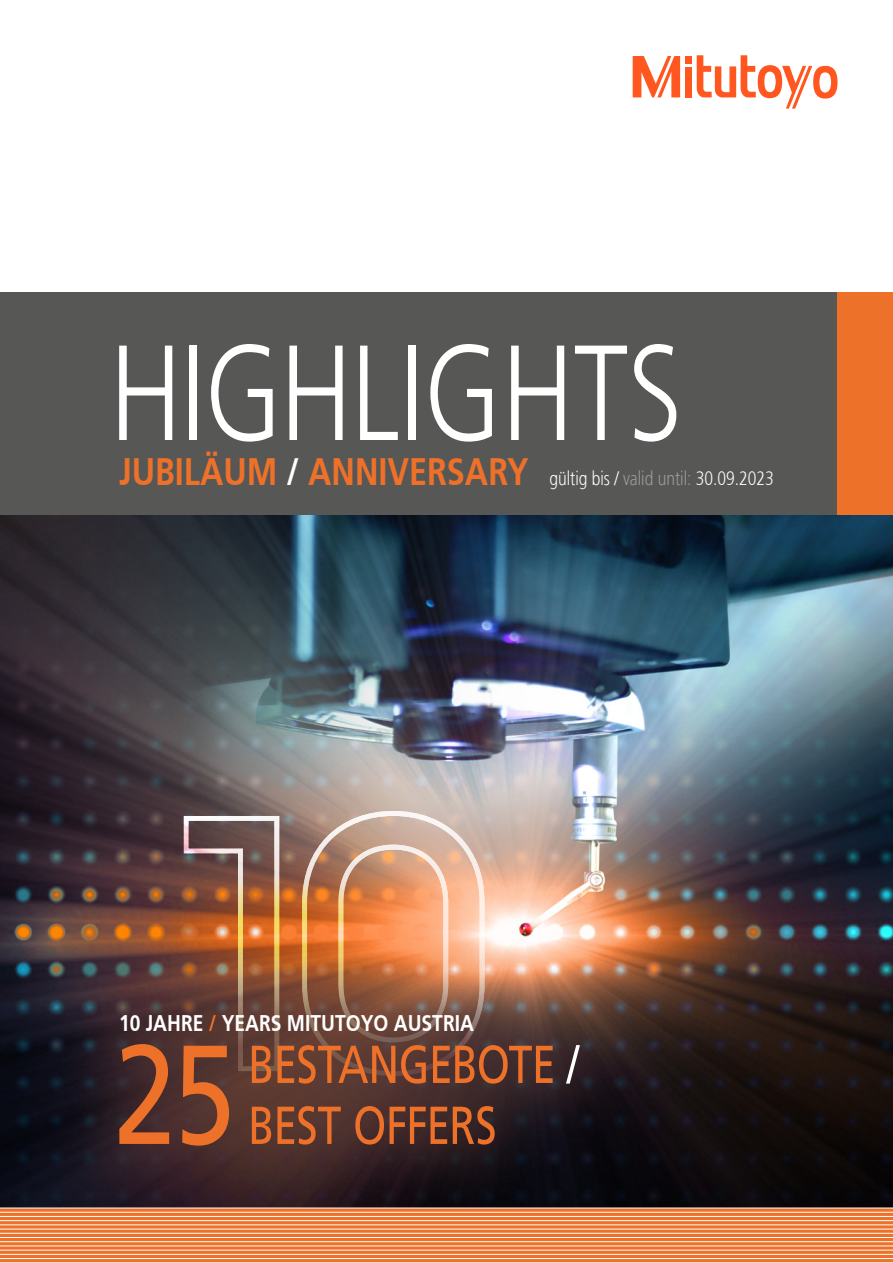
<style>
.page{position:relative;width:893px;height:1263px;background:#fff}
.page>*{position:absolute;margin:0;border:0;box-sizing:border-box;transform-origin:0 0}
.t1{font:140.7px "Mitutoyo Frutiger";color:#ee712a}
.t2{font:300 135.15px "Mitutoyo Frutiger";color:#fff}
.t3{font:53.25px "Mitutoyo Frutiger";letter-spacing:-.015em;color:#ee712a}
.t4{font:700 22.65px "Mitutoyo Frutiger";color:#fff}
.t5{font:300 19.5px "Mitutoyo Frutiger";color:#fff}
.s1{font-weight:700;font-size:38.1px;color:#ee712a}
.s2{font-weight:700;font-size:38.1px}
.s3{color:#9d9d9c}
.s4{color:#ee712a}
.s5{color:#fff}
</style>
<div class="page">
<div style="left:0;top:292px;width:838px;height:224px;background:#575756"></div>
<div style="left:838px;top:292px;width:55px;height:224px;background:#ee712a"></div>
<img style="left:0;top:516px;width:893px;height:692px">
<img style="left:182px;top:809px;width:304px;height:134px">
<div style="left:47px;top:943px;width:603px;height:274px;background:#563933;opacity:.75"></div>
<svg style="left:633px;top:56px;width:47px;height:41px"></svg>
<div style="left:685px;top:56px;width:7px;height:7px;background:#ff571f"></div>
<div style="left:685px;top:67px;width:7px;height:30px;background:#ff571f"></div>
<svg style="left:697px;top:55px;width:140px;height:54px"></svg>
<svg style="left:0;top:1209px;width:893px;height:53px;background:#ef7a37"></svg>
<hr style="left:0;top:1208px;width:893px;height:1px;background:#fff">
<hr style="left:0;top:1212px;width:893px;height:1px;background:#fff">
<hr style="left:0;top:1216px;width:893px;height:1px;background:#fff">
<hr style="left:0;top:1220px;width:893px;height:1px;background:#fff">
<hr style="left:0;top:1224px;width:893px;height:1px;background:#fff">
<hr style="left:0;top:1229px;width:893px;height:1px;background:#fff">
<hr style="left:0;top:1233px;width:893px;height:1px;background:#fff">
<hr style="left:0;top:1237px;width:893px;height:1px;background:#fff">
<hr style="left:0;top:1241px;width:893px;height:1px;background:#fff">
<hr style="left:0;top:1245px;width:893px;height:1px;background:#fff">
<hr style="left:0;top:1250px;width:893px;height:1px;background:#fff">
<hr style="left:0;top:1254px;width:893px;height:1px;background:#fff">
<hr style="left:0;top:1258px;width:893px;height:1px;background:#fff">
<h2 class="t2" style="left:110px;top:315px;width:574px">HIGHLIGHTS</h2>
<p class="t5" style="left:119px;top:467px;width:656px"><span class="s1">JUBILÄUM</span> <span class="s2">/</span> <span class="s1">ANNIVERSARY</span> gültig bis / <span class="s3">valid until:</span> 30.09.2023</p>
<p class="t4" style="left:119px;top:1010px;width:356px">10 JAHRE <span class="s4">/</span> YEARS MITUTOYO AUSTRIA</p>
<h1 class="t1" style="left:114px;top:1011px;width:123px">25</h1>
<h3 class="t3" style="left:248px;top:1033px;width:332px">BESTANGEBOTE <span class="s5">/</span></h3>
<h3 class="t3" style="left:248px;top:1094px;width:250px">BEST OFFERS</h3>
</div>
